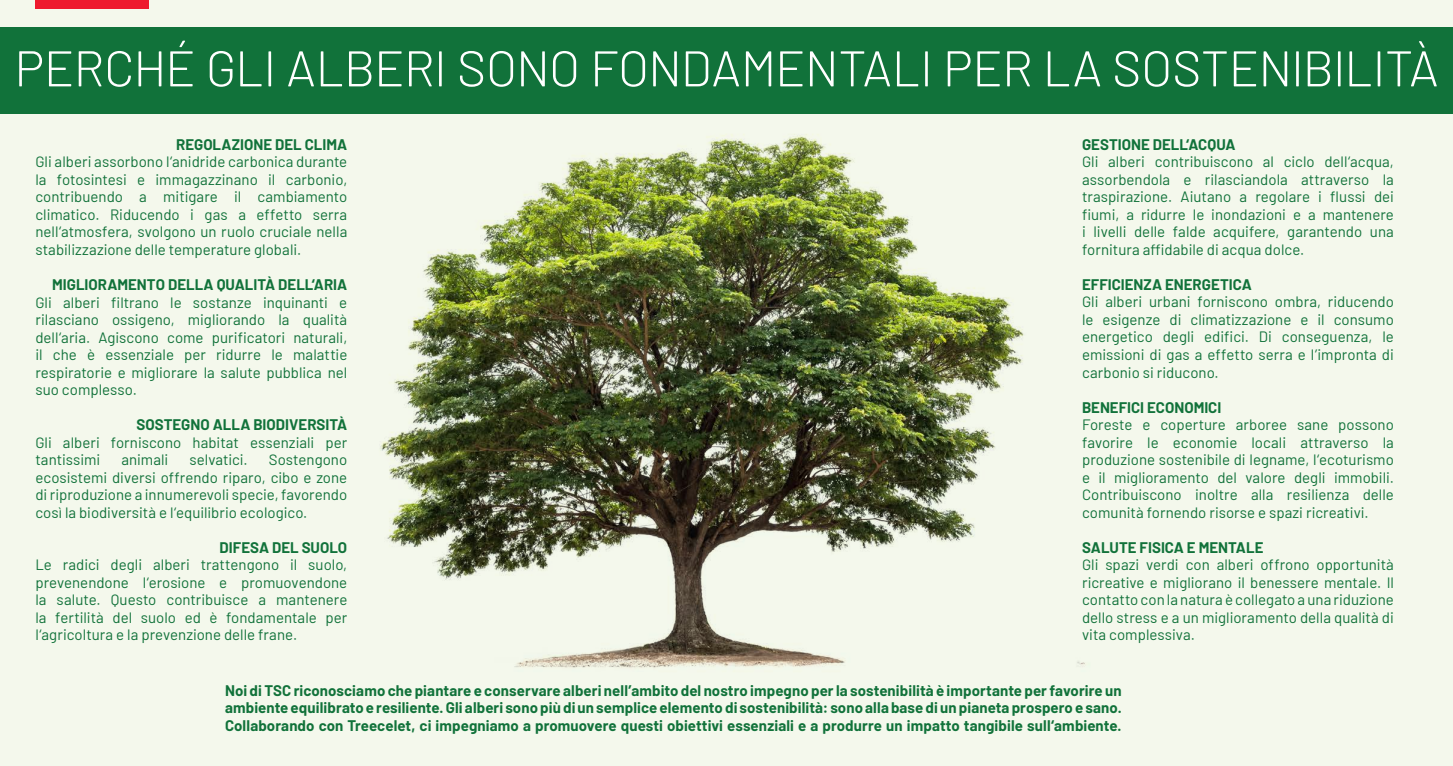
<style>
.page{position:relative;width:1453px;height:766px;background:#fff}
.page>*{position:absolute;margin:0;border:0;box-sizing:border-box;transform-origin:0 0}
.t1{font:300 50px "Barlow";letter-spacing:-.015em;color:#fff}
.t2{font:15px/17.5px "Barlow";color:#11723a;text-align:justify}
.t3{font:700 15px/17.5px "Barlow";color:#11723a;text-align:justify}
</style>
<div class="page">
<div style="left:0;top:0;width:1453px;height:765px;background:#f4f8ec"></div>
<div style="left:0;top:27px;width:1453px;height:86px;background:#11723a"></div>
<img style="left:245px;top:113px;width:884px;height:582px">
<div style="left:35px;top:0;width:114px;height:9px;background:#ee1a2e"></div>
<p class="t1" style="left:14px;top:37px;width:1425px">PERCHÉ GLI ALBERI SONO FONDAMENTALI PER LA SOSTENIBILITÀ</p>
<p class="t3" style="left:176px;top:134px;width:172px">REGOLAZIONE DEL CLIMA</p>
<p class="t2" style="left:35px;top:152px;width:313px">Gli alberi assorbono l‘anidride carbonica durante la fotosintesi e immagazzinano il carbonio, contribuendo a mitigare il cambiamento climatico. Riducendo i gas a effetto serra nell‘atmosfera, svolgono un ruolo cruciale nella stabilizzazione delle temperature globali.</p>
<p class="t3" style="left:52px;top:274px;width:297px">MIGLIORAMENTO DELLA QUALITÀ DELL‘ARIA</p>
<p class="t2" style="left:35px;top:292px;width:313px">Gli alberi filtrano le sostanze inquinanti e rilasciano ossigeno, migliorando la qualità dell‘aria. Agiscono come purificatori naturali, il che è essenziale per ridurre le malattie respiratorie e migliorare la salute pubblica nel suo complesso.</p>
<p class="t3" style="left:136px;top:414px;width:212px">SOSTEGNO ALLA BIODIVERSITÀ</p>
<p class="t2" style="left:35px;top:432px;width:313px">Gli alberi forniscono habitat essenziali per tantissimi</p>
<p class="t2" style="left:121px;top:449px;width:49px">animali</p>
<p class="t2" style="left:189px;top:449px;width:60px">selvatici.</p>
<p class="t2" style="left:35px;top:449px;width:313px;text-indent:233px">Sostengono ecosistemi diversi offrendo riparo, cibo e zone di riproduzione a innumerevoli specie, favorendo così la biodiversità e l‘equilibrio ecologico.</p>
<p class="t3" style="left:220px;top:537px;width:129px">DIFESA DEL SUOLO</p>
<p class="t2" style="left:35px;top:555px;width:313px">Le radici degli alberi trattengono il suolo, prevenendone l‘erosione e promuovendone la salute. Questo contribuisce a mantenere la fertilità del suolo ed è fondamentale per l‘agricoltura e la prevenzione delle frane.</p>
<p class="t3" style="left:1082px;top:134px;width:155px">GESTIONE DELL‘ACQUA</p>
<p class="t2" style="left:1082px;top:152px;width:313px">Gli alberi contribuiscono al ciclo dell‘acqua, assorbendola e rilasciandola attraverso la traspirazione. Aiutano a regolare i flussi dei fiumi, a ridurre le inondazioni e a mantenere i livelli delle falde acquifere, garantendo una fornitura affidabile di acqua dolce.</p>
<p class="t3" style="left:1082px;top:274px;width:171px">EFFICIENZA ENERGETICA</p>
<p class="t2" style="left:1082px;top:292px;width:313px">Gli alberi urbani forniscono ombra, riducendo le esigenze di climatizzazione e il consumo energetico degli edifici. Di conseguenza, le emissioni di gas a effetto serra e l’impronta di carbonio si riducono.</p>
<p class="t3" style="left:1082px;top:397px;width:141px">BENEFICI ECONOMICI</p>
<p class="t2" style="left:1082px;top:414px;width:313px">Foreste e coperture arboree sane possono favorire le economie locali attraverso la produzione sostenibile di legname, l‘ecoturismo e il miglioramento del valore degli immobili.<br>Contribuiscono inoltre alla resilienza delle comunità fornendo risorse e spazi ricreativi.</p>
<p class="t3" style="left:1082px;top:537px;width:183px">SALUTE FISICA E MENTALE</p>
<p class="t2" style="left:1082px;top:554px;width:313px">Gli spazi verdi con alberi offrono opportunità ricreative e migliorano il benessere mentale. Il contatto con la natura è collegato a una riduzione dello stress e a un miglioramento della qualità di vita complessiva.</p>
<p class="t3" style="left:225px;top:680px;width:898px">Noi di TSC riconosciamo che piantare e conservare alberi nell’ambito del nostro impegno per la sostenibilità è importante per favorire un ambiente equilibrato e resiliente. Gli alberi sono più di un semplice elemento di sostenibilità: sono alla base di un pianeta prospero e sano.<br>Collaborando con Treecelet, ci impegniamo a promuovere questi obiettivi essenziali e a produrre un impatto tangibile sull‘ambiente.</p>
</div>
